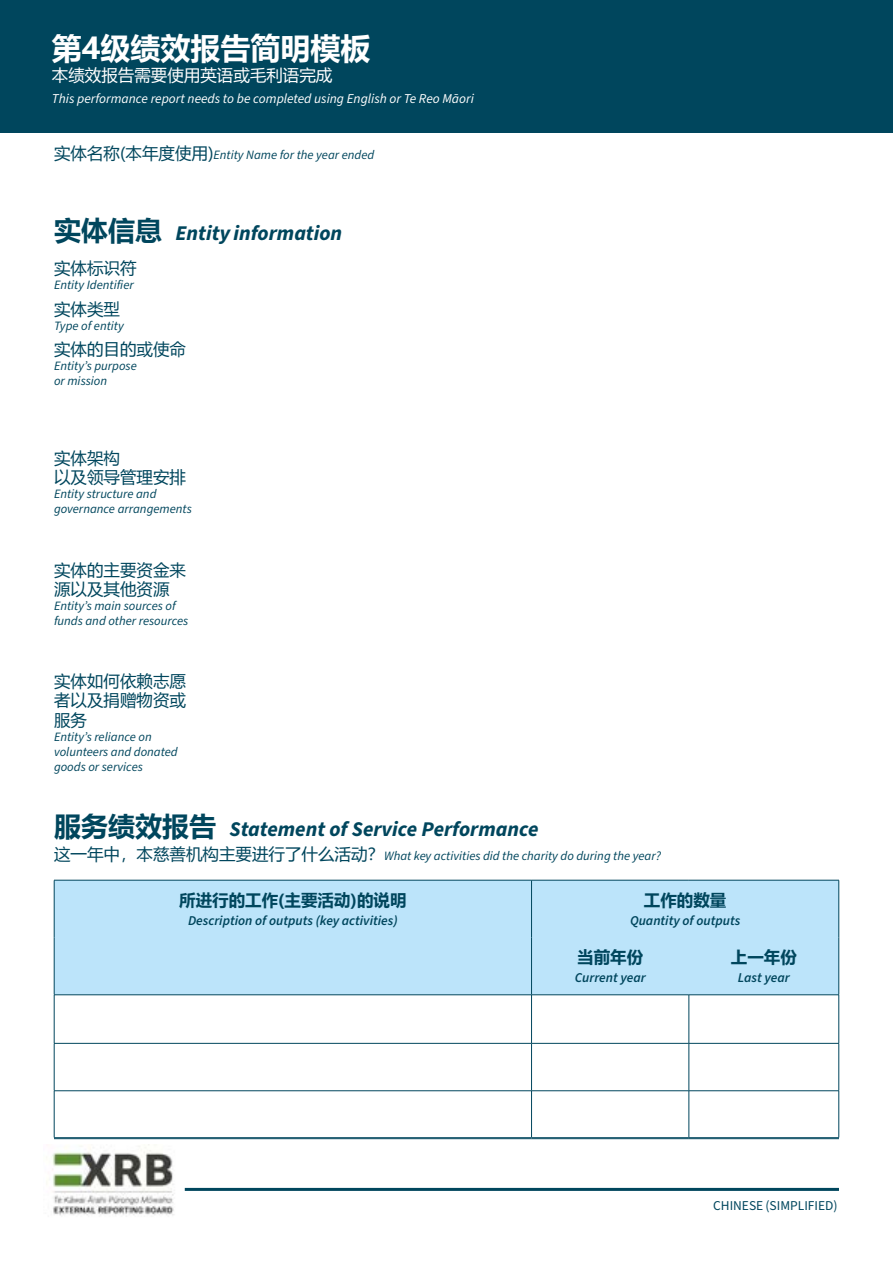
<style>
.page{position:relative;width:893px;height:1263px;background:#fff}
.page>*{position:absolute;margin:0;border:0;box-sizing:border-box;transform-origin:0 0}
.t1{font:700 30px "Microsoft Ya Hei";color:#fff}
.t2{font:italic 700 21px "Source Sans Pro";color:#00465d}
.Body_1{font:16.5px/19.5px "Microsoft Ya Hei";color:#00465d}
.Table_H{font:700 16.5px "Microsoft Ya Hei";color:#00465d}
.Subtitle{font:16.5px "Microsoft Ya Hei";color:#fff}
.t3{font:italic 600 13.5px "Source Sans Pro";color:#00465d}
.Subtitle_eng{font:italic 13.5px "Source Sans Pro";color:#fff}
.Language_ID{font:13.5px "Source Sans Pro";color:#00465d}
.Body_1_eng{font:italic 12.75px/15px "Source Sans Pro";color:#00465d}
.Body_1-2{font:italic 12.75px "Source Sans Pro";color:#00465d}
.s1{font-family:"Microsoft Ya Hei";font-style:normal;font-size:16.5px}
.s2{font-family:"Microsoft Ya Hei";font-style:normal;font-size:27px}
</style>
<div class="page">
<hr style="left:185px;top:1188px;width:654px;height:3px;background:#00465d">
<img style="left:52px;top:1146px;width:122px;height:70px">
<div style="left:0;top:0;width:893px;height:133px;background:#00465d"></div>
<div style="left:55px;top:881px;width:783px;height:113px;background:#bce4fa"></div>
<svg style="left:55px;top:995px;width:783px;height:142px"></svg>
<hr style="left:838px;top:880px;width:1px;height:57px;background:#00465d">
<hr style="left:54px;top:880px;width:477px;height:1px;background:#00465d">
<hr style="left:531px;top:880px;width:158px;height:1px;background:#00465d">
<hr style="left:689px;top:880px;width:150px;height:1px;background:#00465d">
<hr style="left:838px;top:937px;width:1px;height:57px;background:#00465d">
<hr style="left:54px;top:994px;width:477px;height:1px;background:#00465d">
<hr style="left:54px;top:995px;width:1px;height:48px;background:#00465d">
<hr style="left:531px;top:994px;width:158px;height:1px;background:#00465d">
<hr style="left:531px;top:995px;width:1px;height:48px;background:#00465d">
<hr style="left:689px;top:994px;width:150px;height:1px;background:#00465d">
<hr style="left:689px;top:995px;width:1px;height:48px;background:#00465d">
<hr style="left:838px;top:995px;width:1px;height:48px;background:#00465d">
<hr style="left:54px;top:1043px;width:477px;height:1px;background:#00465d">
<hr style="left:54px;top:1043px;width:1px;height:47px;background:#00465d">
<hr style="left:531px;top:1043px;width:158px;height:1px;background:#00465d">
<hr style="left:531px;top:1043px;width:1px;height:47px;background:#00465d">
<hr style="left:689px;top:1043px;width:150px;height:1px;background:#00465d">
<hr style="left:689px;top:1043px;width:1px;height:47px;background:#00465d">
<hr style="left:838px;top:1043px;width:1px;height:47px;background:#00465d">
<hr style="left:54px;top:1090px;width:477px;height:1px;background:#00465d">
<hr style="left:54px;top:1091px;width:1px;height:46px;background:#00465d">
<hr style="left:531px;top:1090px;width:158px;height:1px;background:#00465d">
<hr style="left:531px;top:1091px;width:1px;height:46px;background:#00465d">
<hr style="left:689px;top:1090px;width:150px;height:1px;background:#00465d">
<hr style="left:689px;top:1091px;width:1px;height:46px;background:#00465d">
<hr style="left:838px;top:1091px;width:1px;height:46px;background:#00465d">
<hr style="left:54px;top:880px;width:1px;height:57px;background:#00465d">
<hr style="left:531px;top:880px;width:1px;height:57px;background:#00465d">
<hr style="left:54px;top:937px;width:1px;height:57px;background:#00465d">
<hr style="left:531px;top:937px;width:1px;height:57px;background:#00465d">
<hr style="left:54px;top:1137px;width:477px;height:1px;background:#00465d">
<hr style="left:54px;top:1138px;width:477px;height:1px;background:#00465d">
<hr style="left:531px;top:1137px;width:158px;height:1px;background:#00465d">
<hr style="left:531px;top:1138px;width:158px;height:1px;background:#00465d">
<hr style="left:689px;top:1137px;width:150px;height:1px;background:#00465d">
<hr style="left:689px;top:1138px;width:150px;height:1px;background:#00465d">
<p class="t1" style="left:52px;top:27px;width:320px">第4级绩效报告简明模板</p>
<p class="Subtitle" style="left:52px;top:64px;width:282px">本绩效报告需要使用英语或毛利语完成</p>
<p class="Subtitle_eng" style="left:52px;top:90px;width:424px">This performance report needs to be completed using English or Te Reo Māori</p>
<p class="Body_1-2" style="left:54px;top:146px;width:322px"><span class="s1">实体名称(本年度使用)</span>Entity Name for the year ended</p>
<h1 class="t2" style="left:54px;top:218px;width:290px"><span class="s2">实体信息</span> Entity information</h1>
<p class="Body_1" style="left:54px;top:257px;width:84px">实体标识符</p>
<p class="Body_1_eng" style="left:54px;top:277px;width:81px">Entity Identifier</p>
<p class="Body_1" style="left:54px;top:299px;width:67px">实体类型</p>
<p class="Body_1_eng" style="left:54px;top:319px;width:71px">Type of entity</p>
<p class="Body_1" style="left:54px;top:339px;width:133px">实体的目的或使命</p>
<p class="Body_1_eng" style="left:54px;top:359px;width:84px">Entity’s purpose or mission</p>
<p class="Body_1" style="left:54px;top:448px;width:67px">实体架构</p>
<p class="Body_1" style="left:54px;top:467px;width:133px">以及领导管理安排</p>
<p class="Body_1_eng" style="left:54px;top:487px;width:139px">Entity structure and governance arrangements</p>
<p class="Body_1" style="left:54px;top:560px;width:133px">实体的主要资金来源以及其他资源</p>
<p class="Body_1_eng" style="left:54px;top:599px;width:136px">Entity’s main sources of funds and other resources</p>
<p class="Body_1" style="left:54px;top:670px;width:133px;text-align:justify">实体如何依赖志愿者以及捐赠物资或服务</p>
<p class="Body_1_eng" style="left:54px;top:729px;width:125px">Entity’s reliance on volunteers and donated goods or services</p>
<h1 class="t2" style="left:54px;top:815px;width:486px"><span class="s2">服务绩效报告</span> Statement of Service Performance</h1>
<p class="Body_1-2" style="left:54px;top:847px;width:608px"><span class="s1">这一年中，本慈善机构主要进行了什么活动？</span>What key activities did the charity do during the year?</p>
<p class="Table_H" style="left:179px;top:889px;width:229px">所进行的工作(主要活动)的说明</p>
<p class="t3" style="left:188px;top:911px;width:211px">Description of outputs (key activities)</p>
<p class="Table_H" style="left:644px;top:889px;width:84px">工作的数量</p>
<p class="t3" style="left:630px;top:911px;width:112px">Quantity of outputs</p>
<p class="Table_H" style="left:577px;top:946px;width:67px">当前年份</p>
<p class="t3" style="left:575px;top:968px;width:72px">Current year</p>
<p class="Table_H" style="left:731px;top:946px;width:68px">上一年份</p>
<p class="t3" style="left:738px;top:968px;width:53px">Last year</p>
<p class="Language_ID" style="left:713px;top:1196px;width:126px">CHINESE (SIMPLIFIED)</p>
</div>
